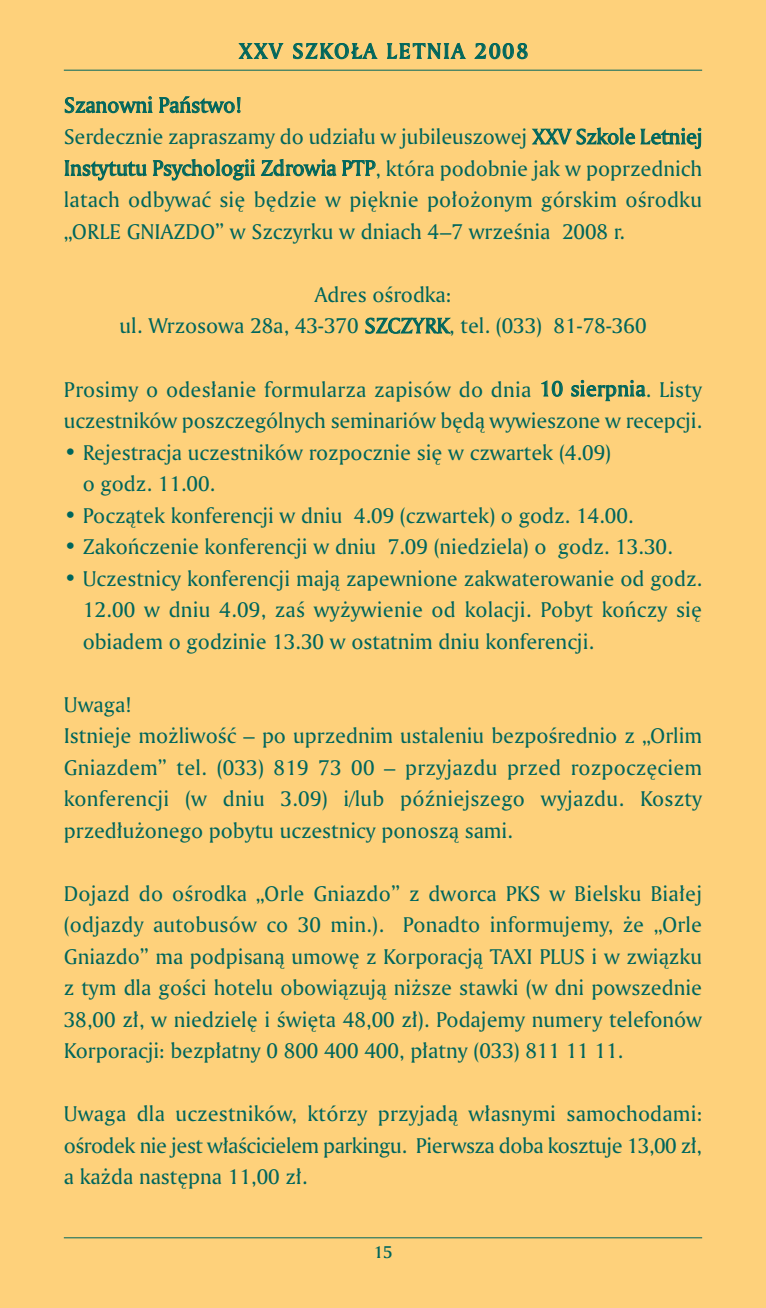
<style>
.page{position:relative;width:766px;height:1308px;background:#fff}
.page>*{position:absolute;margin:0;border:0;box-sizing:border-box;transform-origin:0 0}
.t1{font:22.5px/31.5px "Amerigo PL Roman A";color:#00665c}
.t2{font:22.5px "Amerigo PL Medium A";letter-spacing:.09em;color:#00665c}
.t3{font:18px "Amerigo PL Medium A";color:#00665c}
</style>
<div class="page">
<div style="left:0;top:0;width:765px;height:1307px;background:#fed17b"></div>
<hr style="left:64px;top:70px;width:638px;height:1px;background:#00665c">
<hr style="left:64px;top:1237px;width:638px;height:1px;background:#00665c">
<p class="t2" style="left:239px;top:43px;width:290px">XXV SZKOŁA LETNIA 2008</p>
<p class="t1" style="left:64px;top:91px;width:640px">Szanowni Paƒstwo!<br>Serdecznie zapraszamy do udzia∏u w jubileuszowej XXV Szkole Letniej Instytutu Psychologii Zdrowia PTP, która podobnie jak w poprzednich latach odbywaç si´ b´dzie w pi´knie po∏o˝onym górskim oÊrodku „ORLE GNIAZDO” w Szczyrku w dniach 4–7 wrzeÊnia 2008 r.</p>
<p class="t1" style="left:119px;top:280px;width:528px;text-align:center">Adres oÊrodka:<br>ul. Wrzosowa 28a, 43-370 SZCZYRK, tel. (033) 81-78-360</p>
<p class="t1" style="left:64px;top:375px;width:639px">Prosimy o odes∏anie formularza zapisów do dnia 10 sierpnia. Listy uczestników poszczególnych seminariów b´dà wywieszone w recepcji.</p>
<p class="t1" style="left:83px;top:438px;width:530px;text-indent:-19px">• Rejestracja uczestników rozpocznie si´ w czwartek (4.09) o godz. 11.00.</p>
<p class="t1" style="left:64px;top:501px;width:571px">• Poczàtek konferencji w dniu 4.09 (czwartek) o godz. 14.00.</p>
<p class="t1" style="left:64px;top:532px;width:610px">• Zakoƒczenie konferencji w dniu 7.09 (niedziela) o godz. 13.30.</p>
<p class="t1" style="left:83px;top:564px;width:620px;text-align:justify;text-indent:-19px">• Uczestnicy konferencji majà zapewnione zakwaterowanie od godz.<br>12.00 w dniu 4.09, zaÊ wy˝ywienie od kolacji. Pobyt koƒczy si´ obiadem o godzinie 13.30 w ostatnim dniu konferencji.</p>
<p class="t1" style="left:64px;top:690px;width:639px">Uwaga!<br>Istnieje mo˝liwoÊç – po uprzednim ustaleniu bezpoÊrednio z „Orlim Gniazdem” tel. (033) 819 73 00 – przyjazdu przed rozpocz´ciem konferencji (w dniu 3.09) i/lub póêniejszego wyjazdu. Koszty przed∏u˝onego pobytu uczestnicy ponoszà sami.</p>
<p class="t1" style="left:64px;top:879px;width:639px;text-align:justify">Dojazd do oÊrodka „Orle Gniazdo” z dworca PKS w Bielsku Bia∏ej (odjazdy autobusów co 30 min.). Ponadto informujemy, ˝e „Orle Gniazdo” ma podpisanà umow´ z Korporacjà TAXI PLUS i w zwiàzku z tym dla goÊci hotelu obowiàzujà ni˝sze stawki (w dni powszednie 38,00 z∏, w niedziel´ i Êwi´ta 48,00 z∏). Podajemy numery telefonów Korporacji: bezp∏atny 0 800 400 400, p∏atny (033) 811 11 11.</p>
<p class="t1" style="left:64px;top:1099px;width:639px;text-align:justify">Uwaga dla uczestników, którzy przyjadà w∏asnymi samochodami: oÊrodek nie jest w∏aÊcicielem parkingu. Pierwsza doba kosztuje 13,00 z∏, a ka˝da nast´pna 11,00 z∏.</p>
<p class="t3" style="left:373px;top:1245px;width:20px">15</p>
</div>
